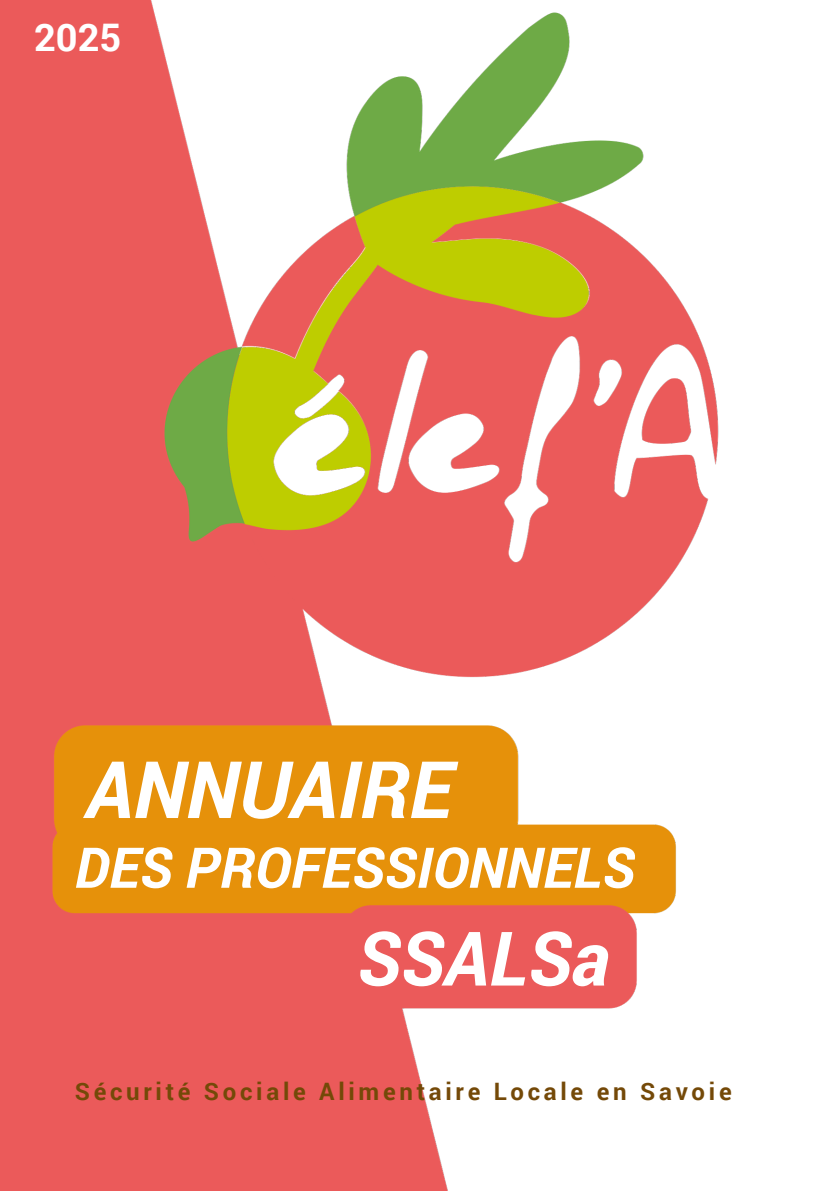
<style>
.page{position:relative;width:839px;height:1191px;background:#fff}
.page>*{position:absolute;margin:0;border:0;box-sizing:border-box;transform-origin:0 0}
.t1{font:italic 700 79.2px "Roboto";color:#fff}
.t2{font:italic 700 75.2px "Roboto";color:#fff}
.t3{font:italic 700 56.2px "Roboto";color:#fff}
.t4{font:700 38px "Roboto";color:#fff}
.t5{font:700 24px "Roboto";letter-spacing:.155em;color:#744908}
</style>
<div class="page">
<img style="left:0;top:0;width:719px;height:1191px">
<p class="t4" style="left:34px;top:11px;width:89px">2025</p>
<h4 class="t1" style="left:86px;top:735px;width:368px">ANNUAIRE</h4>
<h1 class="t3" style="left:75px;top:829px;width:561px">DES PROFESSIONNELS</h1>
<h3 class="t2" style="left:357px;top:907px;width:254px">SSALSa</h3>
<h2 class="t5" style="left:75px;top:1075px;width:658px">Sécurité Sociale Alimentaire Locale en Savoie</h2>
</div>
